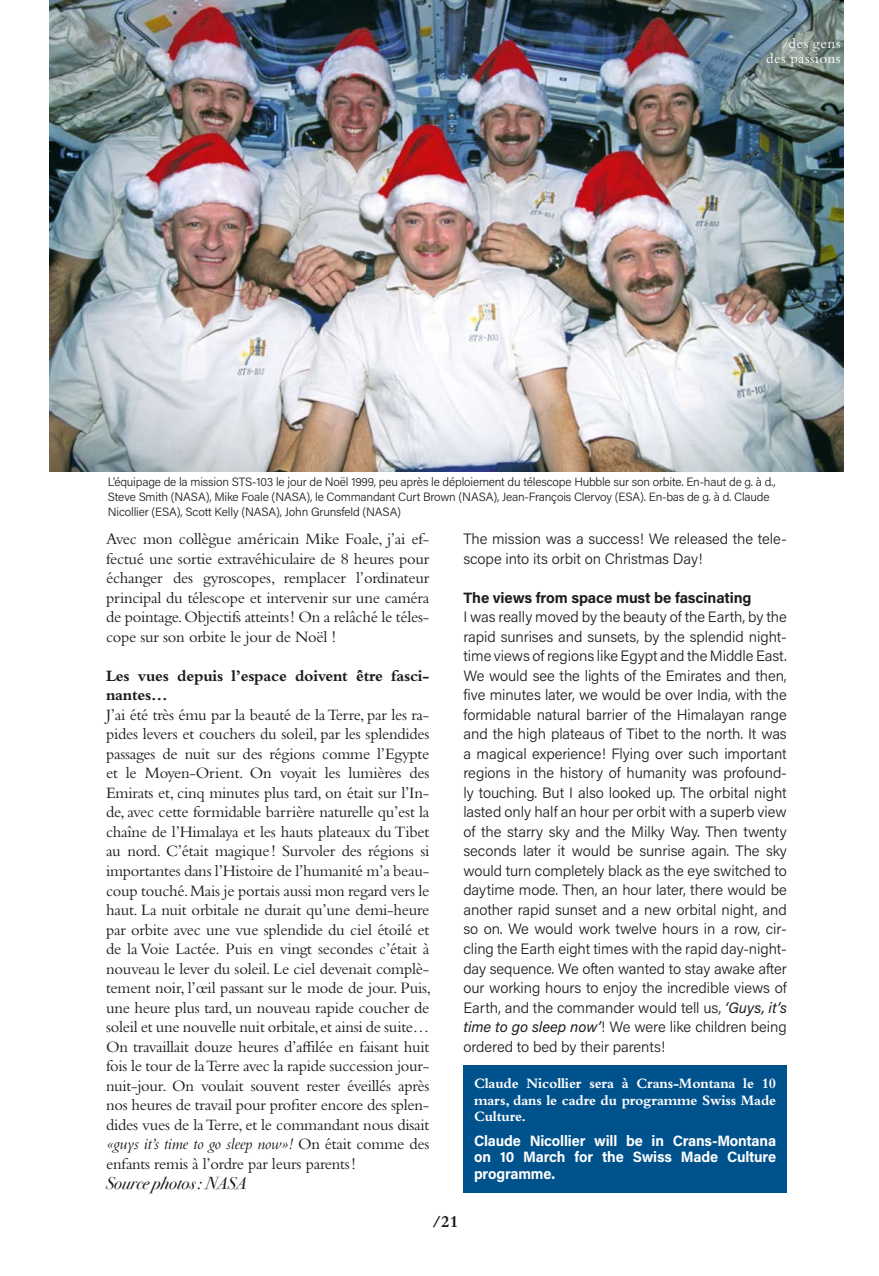
<style>
.page{position:relative;width:879px;height:1276px;background:#fff}
.page>*{position:absolute;margin:0;border:0;box-sizing:border-box;transform-origin:0 0}
.t1{font:italic 17.25px "Bodoni Svty Two ITCTT";color:#1d1d1b}
.t2{font:700 17.25px "Bembo Std";color:#1d1d1b}
.t3{font:16.5px/19.5px "Bembo Std";letter-spacing:-.015em;color:#1d1d1b;text-align:justify}
.t4{font:700 16.5px/19.5px "Bembo Std";letter-spacing:-.015em;color:#1d1d1b}
.t5{font:300 15px/19.5px "Acumin Pro";letter-spacing:-.005em;color:#1d1d1b}
.t6{font:700 15px/16.5px "Bembo Std";letter-spacing:-.01em;color:#fff;text-align:justify}
.t7{font:700 15px/16.5px "Acumin Pro";letter-spacing:-.01em;color:#fff;text-align:justify}
.t8{font:700 15px "Acumin Pro";letter-spacing:-.01em;color:#1d1d1b}
.t9{font:15px/15.8px "Bembo Std";letter-spacing:.035em;color:#fff;text-align:right}
.t10{font:300 12px/15px "Acumin Pro";letter-spacing:-.015em;color:#1d1d1b}
.s1{font-style:italic}
.s2{font-weight:400;font-style:italic}
</style>
<div class="page">
<div style="left:463px;top:1064px;width:323px;height:128px;background:#00528d"></div>
<img style="left:49px;top:0;width:794px;height:471px">
<p class="t9" style="left:766px;top:35px;width:76px">/des gens des passions</p>
<p class="t10" style="left:108px;top:474px;width:669px">L’équipage de la mission STS-103 le jour de Noël 1999, peu après le déploiement du télescope Hubble sur son orbite. En-haut de g. à d.,<br>Steve Smith (NASA), Mike Foale (NASA), le Commandant Curt Brown (NASA), Jean-François Clervoy (ESA). En-bas de g. à d. Claude<br>Nicollier (ESA), Scott Kelly (NASA), John Grunsfeld (NASA)</p>
<p class="t3" style="left:106px;top:529px;width:325px">Avec mon collègue américain Mike Foale, j’ai ef&shy;fectué une sortie extravéhiculaire de 8 heures pour échanger des gyroscopes, remplacer l’ordinateur principal du télescope et intervenir sur une caméra de pointage. Objectifs atteints! On a relâché le téles&shy;cope sur son orbite le jour de Noël !</p>
<p class="t4" style="left:106px;top:665px;width:325px">Les vues depuis l’espace doivent être fasci&shy;nantes…</p>
<p class="t3" style="left:106px;top:704px;width:326px">J’ai été très ému par la beauté de la Terre, par les ra&shy;pides levers et couchers du soleil, par les splendides passages de nuit sur des régions comme l’Egypte et le Moyen-Orient. On voyait les lumières des Emirats et, cinq minutes plus tard, on était sur l’In&shy;de, avec cette formidable barrière naturelle qu’est la chaîne de l’Himalaya et les hauts plateaux du Tibet au nord. C’était magique! Survoler des régions si importantes dans l’Histoire de l’humanité m’a beau&shy;coup touché. Mais je portais aussi mon regard vers le haut. La nuit orbitale ne durait qu’une demi-heure par orbite avec une vue splendide du ciel étoilé et de la Voie Lactée. Puis en vingt secondes c’était à nouveau le lever du soleil. Le ciel devenait complè&shy;tement noir, l’œil passant sur le mode de jour. Puis, une heure plus tard, un nouveau rapide coucher de soleil et une nouvelle nuit orbitale, et ainsi de suite… On travaillait douze heures d’affilée en faisant huit fois le tour de la Terre avec la rapide succession jour&shy;nuit-jour. On voulait souvent rester éveillés après nos heures de travail pour profiter encore des splen&shy;dides vues de la Terre, et le commandant nous disait <span class="s1">«guys it’s time to go sleep now»!</span> On était comme des enfants remis à l’ordre par leurs parents!</p>
<p class="t1" style="left:106px;top:1168px;width:142px">Source photos: NASA</p>
<p class="t5" style="left:463px;top:528px;width:325px">The mission was a success! We released the tele&shy;scope into its orbit on Christmas Day!</p>
<p class="t8" style="left:463px;top:587px;width:289px">The views from space must be fascinating</p>
<p class="t5" style="left:463px;top:606px;width:325px;text-align:justify">I was really moved by the beauty of the Earth, by the rapid sunrises and sunsets, by the splendid night&shy;time views of regions like Egypt and the Middle East.<br>We would see the lights of the Emirates and then, five minutes later, we would be over India, with the formidable natural barrier of the Himalayan range and the high plateaus of Tibet to the north. It was a magical experience! Flying over such important regions in the history of humanity was profound&shy;ly touching. But I also looked up. The orbital night lasted only half an hour per orbit with a superb view of the starry sky and the Milky Way. Then twenty seconds later it would be sunrise again. The sky would turn completely black as the eye switched to daytime mode. Then, an hour later, there would be another rapid sunset and a new orbital night, and so on. We would work twelve hours in a row, cir&shy;cling the Earth eight times with the rapid day-night&shy;day sequence. We often wanted to stay awake after our working hours to enjoy the incredible views of Earth, and the commander would tell us, <span class="s2">‘Guys, it’s time to go sleep now’</span>! We were like children being ordered to bed by their parents!</p>
<p class="t6" style="left:474px;top:1075px;width:303px">Claude Nicollier sera à Crans-Montana le 10 mars, dans le cadre du programme Swiss Made Culture.</p>
<p class="t7" style="left:474px;top:1131px;width:303px">Claude Nicollier will be in Crans-Montana on 10 March for the Swiss Made Culture programme.</p>
<p class="t2" style="left:432px;top:1211px;width:28px">/21</p>
</div>
